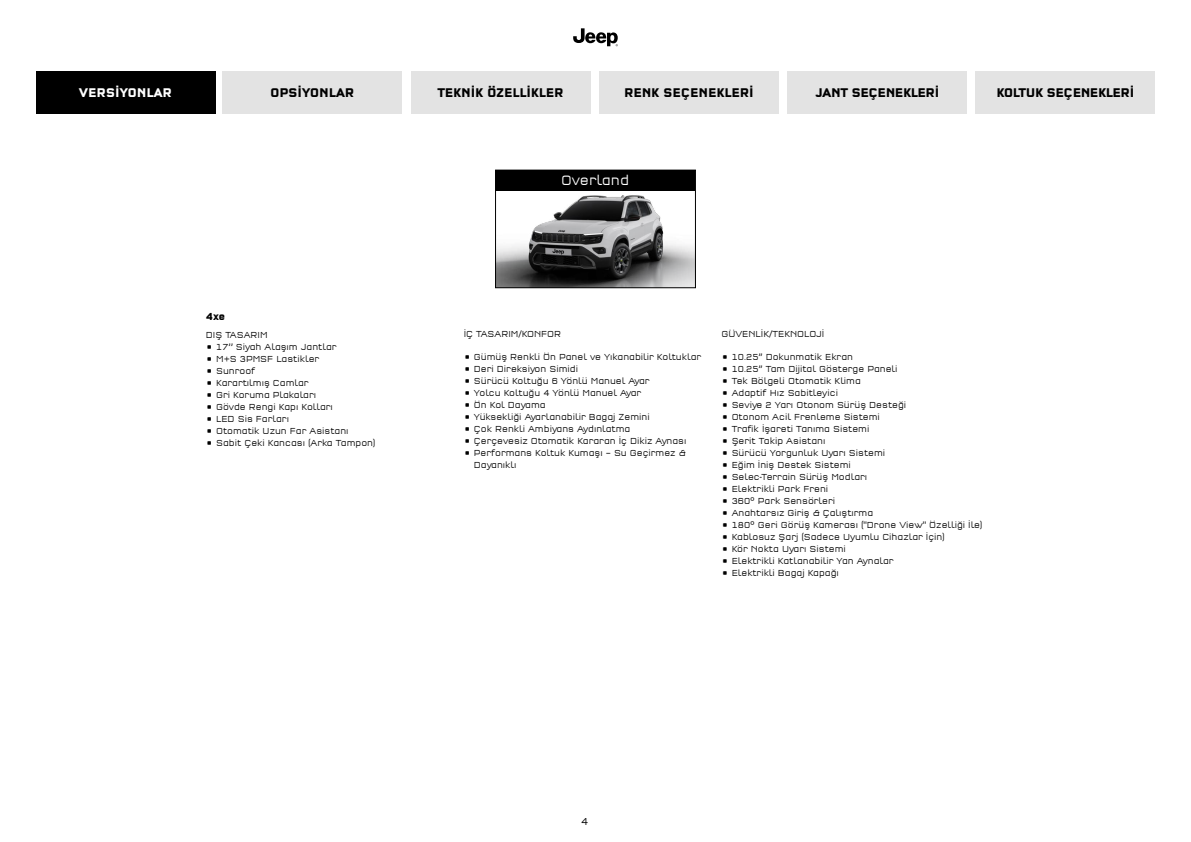
<style>
.page{position:relative;width:1191px;height:842px;background:#fff}
.page>*{position:absolute;margin:0;border:0;box-sizing:border-box;transform-origin:0 0}
.t1{font:14px "Q Type Offc Cond Light TR";color:#fff}
.t2{font:700 13px "Q Type Offc Cond TR";letter-spacing:-.02em;color:#000;scale:.95 1}
.t3{font:700 13px "Q Type Offc Cond TR";letter-spacing:-.04em;color:#000;scale:.95 1}
.t4{font:700 13px "Q Type Offc Cond TR";letter-spacing:-.02em;color:#fff;scale:.95 1}
.t5{font:700 10.5px "Q Type Offc Cond TR";color:#000}
.t6{font:300 condensed 10.4px "Q Type Offc";color:#000}
.t7{font:9px/12px "Q Type Offc Cond Light TR";color:#000}
</style>
<div class="page">
<svg style="left:573px;top:28px;width:45px;height:18px"></svg>
<img style="left:497px;top:190px;width:197px;height:96px">
<div style="left:495px;top:170px;width:200px;height:20px;background:#000"></div>
<div style="left:495px;top:170px;width:201px;height:118px;border:1px solid #000"></div>
<div style="left:36px;top:71px;width:179px;height:42px;background:#000"></div>
<div style="left:223px;top:71px;width:179px;height:42px;background:#e3e3e3"></div>
<div style="left:411px;top:71px;width:179px;height:42px;background:#e3e3e3"></div>
<div style="left:599px;top:71px;width:179px;height:42px;background:#e3e3e3"></div>
<div style="left:787px;top:71px;width:179px;height:42px;background:#e3e3e3"></div>
<div style="left:976px;top:71px;width:179px;height:42px;background:#e3e3e3"></div>
<h2 class="t4" style="left:79px;top:85px;width:100px">VERSİYONLAR</h2>
<h2 class="t2" style="left:270px;top:85px;width:90px">OPSİYONLAR</h2>
<h2 class="t2" style="left:437px;top:85px;width:134px">TEKNİK ÖZELLİKLER</h2>
<h2 class="t2" style="left:624px;top:85px;width:138px">RENK SEÇENEKLERİ</h2>
<h2 class="t3" style="left:815px;top:85px;width:132px">JANT SEÇENEKLERİ</h2>
<h2 class="t3" style="left:996px;top:85px;width:147px">KOLTUK SEÇENEKLERİ</h2>
<p class="t5" style="left:206px;top:310px;width:21px">4xe</p>
<p class="t7" style="left:206px;top:329px;width:63px">DIŞ TASARIM</p>
<p class="t7" style="left:206px;top:341px;width:132px">• 17’’ Siyah Alaşım Jantlar</p>
<p class="t7" style="left:206px;top:353px;width:115px">• M+S 3PMSF Lastikler</p>
<p class="t7" style="left:206px;top:365px;width:51px">• Sunroof</p>
<p class="t7" style="left:206px;top:377px;width:104px">• Karartılmış Camlar</p>
<p class="t7" style="left:206px;top:389px;width:112px">• Gri Koruma Plakaları</p>
<p class="t7" style="left:206px;top:401px;width:128px">• Gövde Rengi Kapı Kolları</p>
<p class="t7" style="left:206px;top:413px;width:85px">• LED Sis Farları</p>
<p class="t7" style="left:206px;top:425px;width:144px">• Otomatik Uzun Far Asistanı</p>
<p class="t7" style="left:206px;top:437px;width:171px">• Sabit Çeki Kancası (Arka Tampon)</p>
<h1 class="t1" style="left:561px;top:172px;width:70px">Overland</h1>
<p class="t7" style="left:464px;top:328px;width:99px">İÇ TASARIM/KONFOR</p>
<p class="t7" style="left:464px;top:351px;width:239px">• Gümüş Renkli Ön Panel ve Yıkanabilir Koltuklar</p>
<p class="t7" style="left:464px;top:363px;width:116px">• Deri Direksiyon Simidi</p>
<p class="t7" style="left:464px;top:375px;width:187px">• Sürücü Koltuğu 6 Yönlü Manuel Ayar</p>
<p class="t7" style="left:464px;top:387px;width:179px">• Yolcu Koltuğu 4 Yönlü Manuel Ayar</p>
<p class="t7" style="left:464px;top:399px;width:84px">• Ön Kol Dayama</p>
<p class="t7" style="left:464px;top:411px;width:187px">• Yüksekliği Ayarlanabilir Bagaj Zemini</p>
<p class="t7" style="left:464px;top:423px;width:168px">• Çok Renkli Ambiyans Aydınlatma</p>
<p class="t7" style="left:464px;top:435px;width:224px">• Çerçevesiz Otomatik Kararan İç Dikiz Aynası</p>
<p class="t7" style="left:474px;top:447px;width:213px;text-indent:-10px">• Performans Koltuk Kumaşı – Su Geçirmez &amp;<br>Dayanıklı</p>
<p class="t7" style="left:721px;top:328px;width:104px">GÜVENLİK/TEKNOLOJİ</p>
<p class="t7" style="left:721px;top:351px;width:133px">• 10.25” Dokunmatik Ekran</p>
<p class="t7" style="left:721px;top:363px;width:177px">• 10.25” Tam Dijital Gösterge Paneli</p>
<p class="t7" style="left:721px;top:375px;width:141px">• Tek Bölgeli Otomatik Klima</p>
<p class="t7" style="left:721px;top:387px;width:118px">• Adaptif Hız Sabitleyici</p>
<p class="t7" style="left:721px;top:399px;width:186px">• Seviye 2 Yarı Otonom Sürüş Desteği</p>
<p class="t7" style="left:721px;top:411px;width:160px">• Otonom Acil Frenleme Sistemi</p>
<p class="t7" style="left:721px;top:423px;width:149px">• Trafik İşareti Tanıma Sistemi</p>
<p class="t7" style="left:721px;top:435px;width:105px">• Şerit Takip Asistanı</p>
<p class="t7" style="left:721px;top:447px;width:165px">• Sürücü Yorgunluk Uyarı Sistemi</p>
<p class="t7" style="left:721px;top:459px;width:131px">• Eğim İniş Destek Sistemi</p>
<p class="t7" style="left:721px;top:471px;width:147px">• Selec-Terrain Sürüş Modları</p>
<p class="t7" style="left:721px;top:483px;width:108px">• Elektrikli Park Freni</p>
<p class="t7" style="left:721px;top:495px;width:115px">• 360° Park Sensörleri</p>
<p class="t7" style="left:721px;top:507px;width:153px">• Anahtarsız Giriş &amp; Çalıştırma</p>
<p class="t7" style="left:721px;top:519px;width:262px">• 180° Geri Görüş Kamerası ("Drone View" Özelliği İle)</p>
<p class="t7" style="left:721px;top:531px;width:225px">• Kablosuz Şarj (Sadece Uyumlu Cihazlar İçin)</p>
<p class="t7" style="left:721px;top:543px;width:126px">• Kör Nokta Uyarı Sistemi</p>
<p class="t7" style="left:721px;top:555px;width:174px">• Elektrikli Katlanabilir Yan Aynalar</p>
<p class="t7" style="left:721px;top:567px;width:119px">• Elektrikli Bagaj Kapağı</p>
<p class="t6" style="left:581px;top:815px;width:9px">4</p>
</div>
